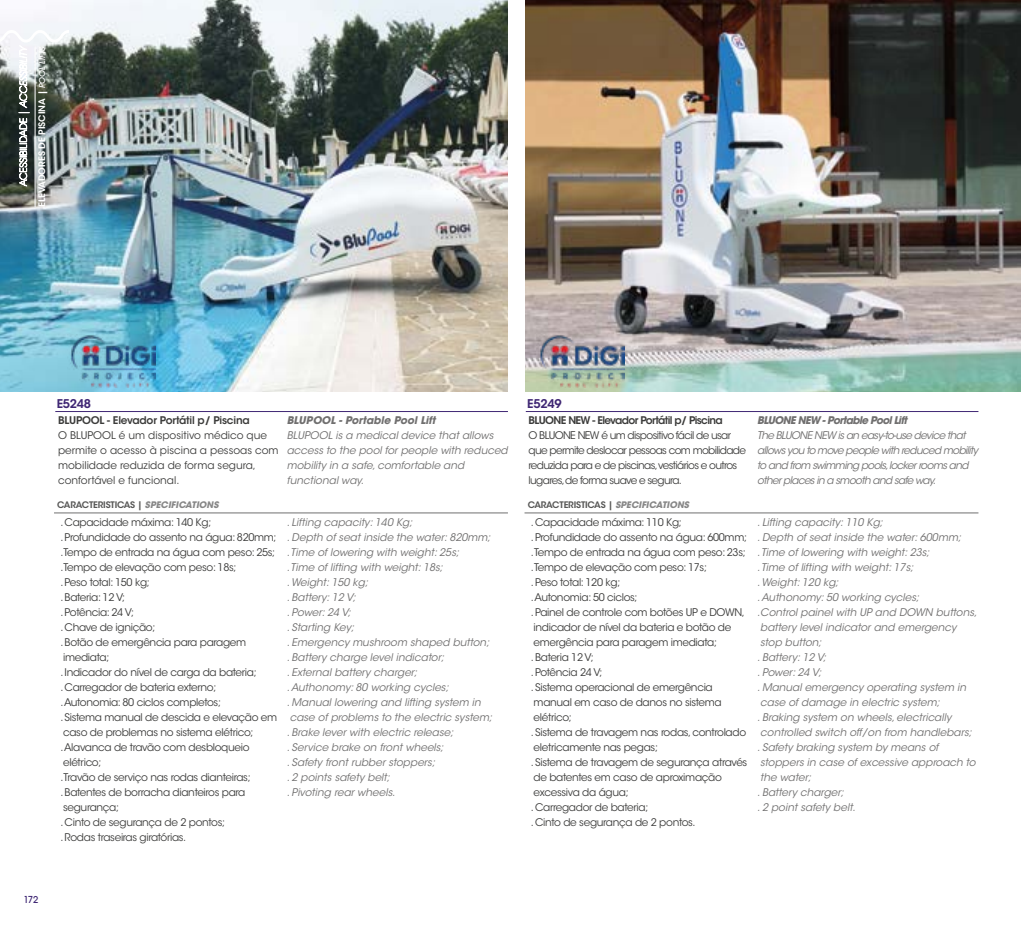
<style>
.page{position:relative;width:1021px;height:936px;background:#fff}
.page>*{position:absolute;margin:0;border:0;box-sizing:border-box;transform-origin:0 0}
.t1{font:600 12px "ITC Avant Garde Std";letter-spacing:-.02em;color:#3f2774}
.t2{font:10.5px/15px "ITC Avant Garde Std";letter-spacing:-.03em;color:#3c3c3b}
.t3{font:italic 10.5px/15px "ITC Avant Garde Std";color:#706f6f}
.t4{font:italic 10.5px/15px "ITC Avant Garde Std";letter-spacing:-.06em;color:#706f6f}
.t5{font:10.5px/15px "ITC Avant Garde Std";letter-spacing:-.06em;color:#3c3c3b}
.t6{font:10.5px/15px "ITC Avant Garde Std";color:#3c3c3b}
.t7{font:600 10.5px "ITC Avant Garde Std";letter-spacing:-.05em;color:#3c3c3b}
.t8{font:600 10.5px "ITC Avant Garde Std";letter-spacing:-.02em;color:#3c3c3b}
.t9{font:italic 700 10.5px "ITC Avant Garde Std";letter-spacing:-.06em;color:#706f6f}
.t10{font:italic 700 10.5px "ITC Avant Garde Std";color:#706f6f}
.t11{font:10.5px "Avant Garde Md ITCTT";color:#3f2774}
.t12{font:600 9px "ITC Avant Garde Std";letter-spacing:-.02em;color:#575756}
.t13{font:600 9px "ITC Avant Garde Std";color:#fff}
.s1{font-family:"Avant Garde Md ITCTT Oblique";font-weight:400}
.s2{font-weight:700;font-style:italic;color:#878787}
</style>
<div class="page">
<img style="left:0;top:0;width:508px;height:392px">
<img style="left:68px;top:334px;width:88px;height:53px">
<img style="left:526px;top:0;width:494px;height:392px">
<hr style="left:55px;top:411px;width:453px;height:1px;background:#3f2774">
<hr style="left:526px;top:411px;width:452px;height:1px;background:#3f2774">
<hr style="left:54px;top:512px;width:454px;height:1px;background:#706f6f">
<hr style="left:524px;top:512px;width:454px;height:1px;background:#706f6f">
<img style="left:536px;top:334px;width:89px;height:53px">
<hr style="left:35px;top:46px;width:1px;height:161px;background:#fff">
<svg style="left:0;top:30px;width:69px;height:157px"></svg>
<p class="t13" style="left:36px;top:207px;width:162px;rotate:-90deg">ELEVADORES DE PISCINA | <span class="s1">POOL LIFTS</span></p>
<p class="t1" style="left:57px;top:396px;width:36px">E5248</p>
<p class="t1" style="left:527px;top:396px;width:36px">E5249</p>
<p class="t8" style="left:58px;top:413px;width:193px">BLUPOOL - Elevador Portátil p/ Piscina</p>
<p class="t6" style="left:58px;top:428px;width:222px">O BLUPOOL é um dispositivo médico que permite o acesso à piscina a pessoas com mobilidade reduzida de forma segura, confortável e funcional.</p>
<p class="t10" style="left:287px;top:413px;width:150px">BLUPOOL - Portable Pool Lift</p>
<p class="t3" style="left:287px;top:428px;width:222px">BLUPOOL is a medical device that allows access to the pool for people with reduced mobility in a safe, comfortable and functional way.</p>
<p class="t7" style="left:528px;top:413px;width:196px">BLUONE NEW - Elevador Portátil p/ Piscina</p>
<p class="t5" style="left:528px;top:428px;width:219px">O BLUONE NEW é um dispositivo fácil de usar que permite deslocar pessoas com mobilidade reduzida para e de piscinas,vestiários e outros lugares,de forma suave e segura.</p>
<p class="t12" style="left:57px;top:499px;width:163px">CARACTERISTICAS | <span class="s2">SPECIFICATIONS</span></p>
<p class="t12" style="left:527px;top:499px;width:163px">CARACTERISTICAS | <span class="s2">SPECIFICATIONS</span></p>
<p class="t9" style="left:757px;top:413px;width:151px">BLUONE NEW - Portable Pool Lift</p>
<p class="t4" style="left:757px;top:428px;width:222px">The BLUONE NEW is an easy-to-use device that allows you to move people with reduced mobility to and from swimming pools,locker rooms and other places in a smooth and safe way.</p>
<p class="t2" style="left:60px;top:514px;width:218px">. Capacidade máxima: 140 Kg;<br>. Profundidade do assento na água: 820mm; .Tempo de entrada na água com peso: 25s; .Tempo de elevação com peso: 18s;<br>. Peso total: 150 kg;<br>. Bateria: 12 V;<br>. Potência: 24 V;<br>. Chave de ignição;<br>. Botão de emergência para paragem imediata;<br>. Indicador do nível de carga da bateria;<br>. Carregador de bateria externo;<br>. Autonomia: 80 ciclos completos;<br>. Sistema manual de descida e elevação em caso de problemas no sistema elétrico;<br>. Alavanca de travão com desbloqueio elétrico;<br>.Travão de serviço nas rodas dianteiras;<br>. Batentes de borracha dianteiros para segurança;<br>. Cinto de segurança de 2 pontos;<br>. Rodas traseiras giratórias.</p>
<p class="t2" style="left:531px;top:515px;width:218px">. Capacidade máxima: 110 Kg;<br>. Profundidade do assento na água: 600mm; .Tempo de entrada na água com peso: 23s; .Tempo de elevação com peso: 17s;<br>. Peso total: 120 kg;<br>. Autonomia: 50 ciclos;<br>. Painel de controle com botões UP e DOWN, indicador de nível da bateria e botão de emergência para paragem imediata;<br>. Bateria 12 V;<br>. Potência 24 V;<br>. Sistema operacional de emergência manual em caso de danos no sistema elétrico;<br>. Sistema de travagem nas rodas, controlado eletricamente nas pegas;<br>. Sistema de travagem de segurança através de batentes em caso de aproximação excessiva da água;<br>. Carregador de bateria;<br>. Cinto de segurança de 2 pontos.</p>
<p class="t3" style="left:287px;top:515px;width:207px">. Lifting capacity: 140 Kg;<br>. Depth of seat inside the water: 820mm; . Time of lowering with weight: 25s;<br>. Time of lifting with weight: 18s;<br>. Weight: 150 kg;<br>. Battery: 12 V;<br>. Power: 24 V;<br>. Starting Key;<br>. Emergency mushroom shaped button; . Battery charge level indicator;<br>. External battery charger;<br>. Authonomy: 80 working cycles;<br>. Manual lowering and lifting system in case of problems to the electric system; . Brake lever with electric release;<br>. Service brake on front wheels;<br>. Safety front rubber stoppers;<br>. 2 points safety belt;<br>. Pivoting rear wheels.</p>
<p class="t3" style="left:757px;top:515px;width:221px">. Lifting capacity: 110 Kg;<br>. Depth of seat inside the water: 600mm;<br>. Time of lowering with weight: 23s;<br>. Time of lifting with weight: 17s;<br>. Weight: 120 kg;<br>. Authonomy: 50 working cycles;<br>.Control painel with UP and DOWN buttons, battery level indicator and emergency stop button;<br>. Battery: 12 V;<br>. Power: 24 V;<br>. Manual emergency operating system in case of damage in electric system;<br>. Braking system on wheels, electrically controlled switch off/on from handlebars;<br>. Safety braking system by means of stoppers in case of excessive approach to the water;<br>. Battery charger;<br>. 2 point safety belt.</p>
<p class="t11" style="left:23px;top:893px;width:16px">172</p>
</div>
